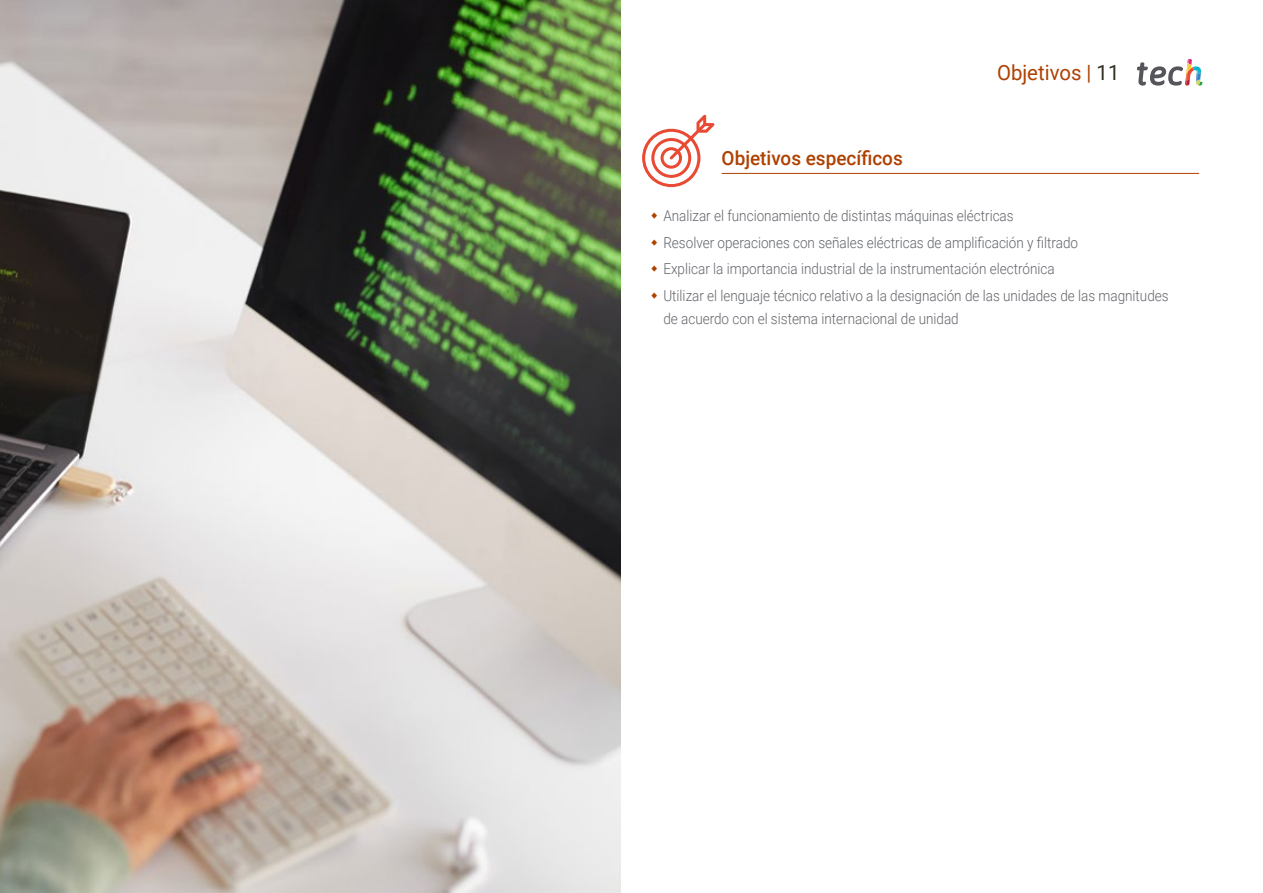
<style>
.page{position:relative;width:1263px;height:893px;background:#fff}
.page>*{position:absolute;margin:0;border:0;box-sizing:border-box;transform-origin:0 0}
.t1{font:21px "Roboto";color:#ae4000}
.t2{font:500 19.5px "Roboto";color:#ae4000}
.t3{font:300 15px/26.7px "Roboto";color:#61646a;scale:.9 1}
.s1{color:#312e20}
</style>
<div class="page">
<hr style="left:722px;top:173px;width:477px;height:1px;background:#ae4000">
<svg style="left:1137px;top:59px;width:65px;height:27px"></svg>
<img style="left:0;top:0;width:621px;height:893px">
<svg style="left:642px;top:115px;width:72px;height:72px"></svg>
<h2 class="t2" style="left:722px;top:144px;width:183px">Objetivos específicos</h2>
<h1 class="t1" style="left:997px;top:57px;width:124px">Objetivos | <span class="s1">11</span></h1>
<p class="t3" style="left:663px;top:202px;width:563px">Analizar el funcionamiento de distintas máquinas eléctricas<br>Resolver operaciones con señales eléctricas de amplificación y filtrado<br>Explicar la importancia industrial de la instrumentación electrónica<br>Utilizar el lenguaje técnico relativo a la designación de las unidades de las magnitudes</p>
<p class="t3" style="left:663px;top:304px;width:330px">de acuerdo con el sistema internacional de unidad</p>
</div>
